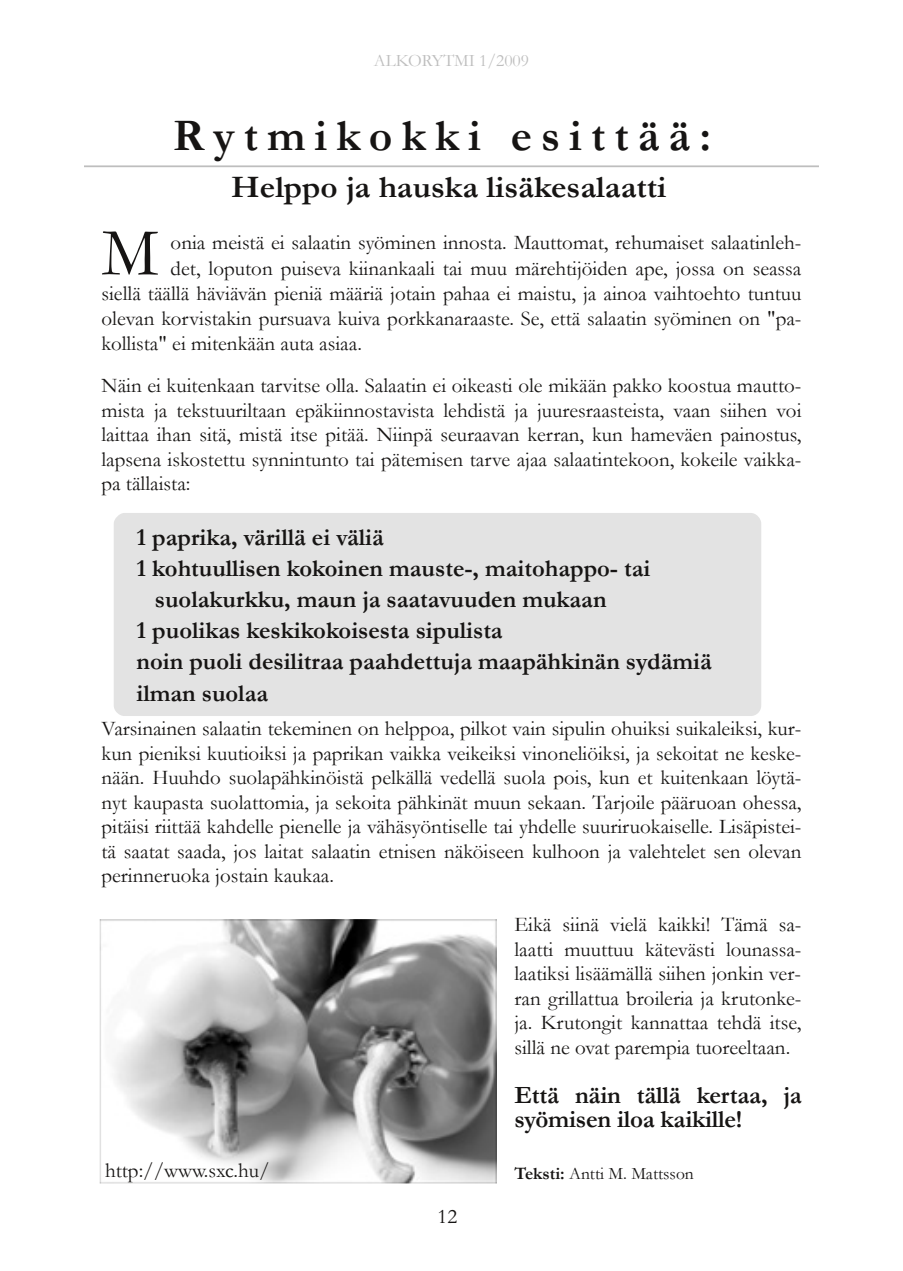
<style>
.page{position:relative;width:903px;height:1271px;background:#fff}
.page>*{position:absolute;margin:0;border:0;box-sizing:border-box;transform-origin:0 0}
.t1{font:68.25px "Garamond";color:#161413}
.t2{font:700 45.5px "Garamond";letter-spacing:.2em;color:#161413}
.t3{font:700 31.5px "Garamond";color:#161413;scale:1.05 1}
.t4{font:700 25.03px/24.5px "Garamond";letter-spacing:-.01em;color:#161413}
.t5{font:700 24.5px "Garamond";color:#161413}
.t6{font:21px/24.5px "Garamond";color:#161413;text-align:justify}
.t7{font:17.5px "Garamond";color:#161413}
.t8{font:17.5px "Garamond";color:#bebebe}
.s1{font-weight:700}
</style>
<div class="page">
<div style="left:114px;top:513px;width:647px;height:203px;background:#e3e3e3"></div>
<img style="left:100px;top:919px;width:397px;height:264px">
<hr style="left:84px;top:165px;width:735px;height:2px;background:#bebebe">
<p class="t8" style="left:374px;top:51px;width:157px">ALKORYTMI 1/2009</p>
<h2 class="t2" style="left:173px;top:111px;width:540px">Rytmikokki esittää:</h2>
<h3 class="t3" style="left:231px;top:170px;width:416px">Helppo ja hauska lisäkesalaatti</h3>
<h1 class="t1" style="left:102px;top:215px;width:58px">M</h1>
<p class="t6" style="left:171px;top:231px;width:632px">onia meistä ei salaatin syöminen innosta. Mauttomat, rehumaiset salaatinleh-</p>
<p class="t6" style="left:171px;top:256px;width:632px">det, loputon puiseva kiinankaali tai muu märehtijöiden ape, jossa on seassa</p>
<p class="t6" style="left:102px;top:281px;width:701px">siellä täällä häviävän pieniä määriä jotain pahaa ei maistu, ja ainoa vaihtoehto tuntuu</p>
<p class="t6" style="left:102px;top:306px;width:701px">olevan korvistakin pursuava kuiva porkkanaraaste. Se, että salaatin syöminen on "pa-</p>
<p class="t6" style="left:102px;top:332px;width:262px">kollista" ei mitenkään auta asiaa.</p>
<p class="t6" style="left:102px;top:373px;width:701px">Näin ei kuitenkaan tarvitse olla. Salaatin ei oikeasti ole mikään pakko koostua mautto&shy;mista ja tekstuuriltaan epäkiinnostavista lehdistä ja juuresraasteista, vaan siihen voi laittaa ihan sitä, mistä itse pitää. Niinpä seuraavan kerran, kun hameväen painostus, lapsena iskostettu synnintunto tai pätemisen tarve ajaa salaatintekoon, kokeile vaikka&shy;pa tällaista:</p>
<p class="t5" style="left:136px;top:524px;width:249px">1 paprika, värillä ei väliä</p>
<p class="t5" style="left:136px;top:555px;width:516px">1 kohtuullisen kokoinen mauste-, maitohappo- tai</p>
<p class="t5" style="left:155px;top:586px;width:453px">suolakurkku, maun ja saatavuuden mukaan</p>
<p class="t5" style="left:136px;top:617px;width:368px">1 puolikas keskikokoisesta sipulista</p>
<p class="t5" style="left:136px;top:648px;width:577px">noin puoli desilitraa paahdettuja maapähkinän sydämiä</p>
<p class="t5" style="left:136px;top:679px;width:133px">ilman suolaa</p>
<p class="t6" style="left:102px;top:716px;width:701px">Varsinainen salaatin tekeminen on helppoa, pilkot vain sipulin ohuiksi suikaleiksi, kur&shy;kun pieniksi kuutioiksi ja paprikan vaikka veikeiksi vinoneliöiksi, ja sekoitat ne keske&shy;nään. Huuhdo suolapähkinöistä pelkällä vedellä suola pois, kun et kuitenkaan löytä&shy;nyt kaupasta suolattomia, ja sekoita pähkinät muun sekaan. Tarjoile pääruoan ohessa, pitäisi riittää kahdelle pienelle ja vähäsyöntiselle tai yhdelle suuriruokaiselle. Lisäpistei&shy;tä saatat saada, jos laitat salaatin etnisen näköiseen kulhoon ja valehtelet sen olevan perinneruoka jostain kaukaa.</p>
<p class="t6" style="left:514px;top:912px;width:288px">Eikä siinä vielä kaikki! Tämä sa&shy;laatti muuttuu kätevästi lounassa&shy;laatiksi lisäämällä siihen jonkin ver&shy;ran grillattua broileria ja krutonke&shy;ja. Krutongit kannattaa tehdä itse, sillä ne ovat parempia tuoreeltaan.</p>
<p class="t4" style="left:514px;top:1083px;width:289px">Että näin tällä kertaa, ja syömisen iloa kaikille!</p>
<p class="t6" style="left:105px;top:1158px;width:166px">http://www.sxc.hu/</p>
<p class="t7" style="left:514px;top:1163px;width:181px"><span class="s1">Teksti:</span> Antti M. Mattsson</p>
<p class="t6" style="left:438px;top:1204px;width:21px">12</p>
</div>
